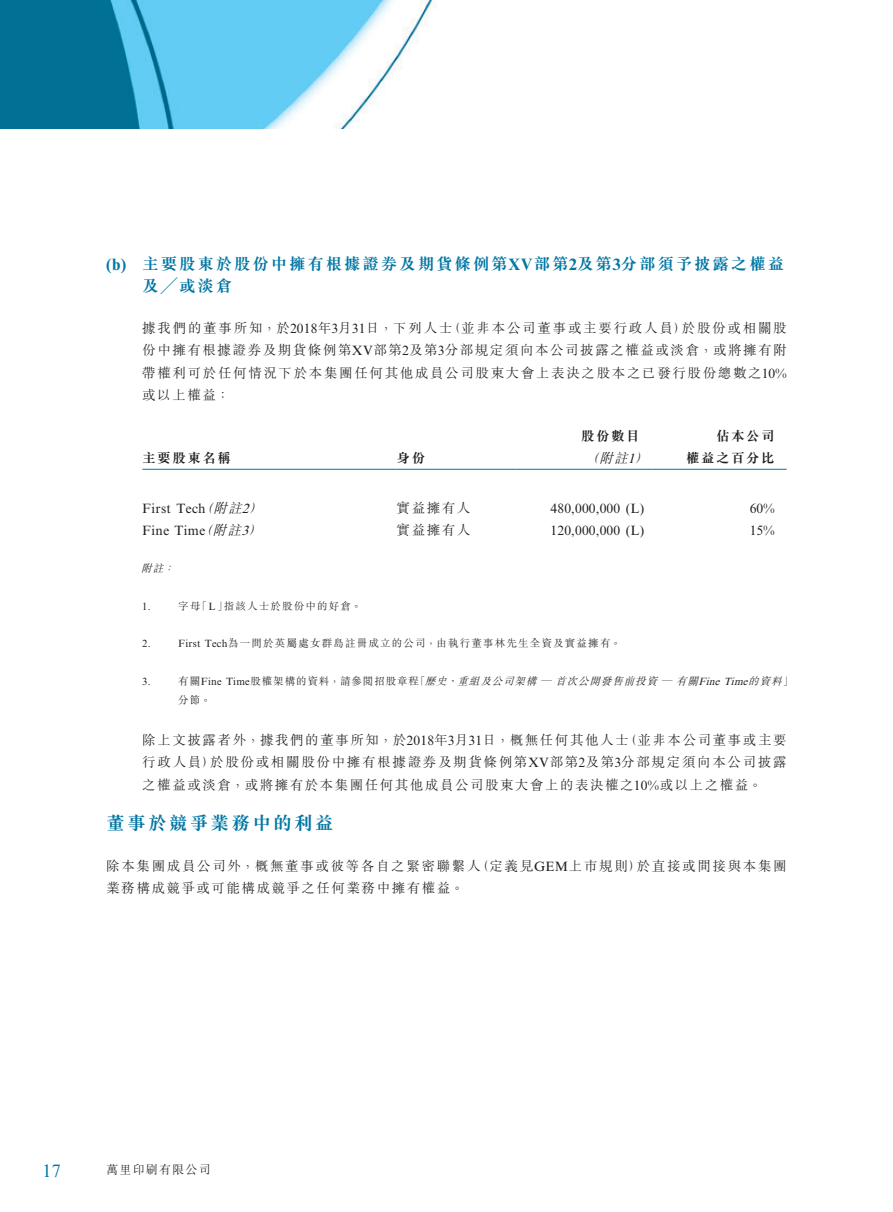
<style>
.page{position:relative;width:893px;height:1212px;background:#fff}
.page>*{position:absolute;margin:0;border:0;box-sizing:border-box;transform-origin:0 0}
._03_H1{font:700 18.75px "M Sung HK";letter-spacing:.11em;color:#0076a3}
.t1{font:18px "Times New Roman MT Std";color:#0076a3}
._04___H2{font:700 16.5px/22.5px "M Sung HK";letter-spacing:.115em;color:#0076a3}
._12___P2{font:300 13.5px/22.5px "M Sung HK";letter-spacing:.115em;color:#231f20;text-align:justify}
._01_Body_Text{font:300 13.5px/22.5px "M Sung HK";letter-spacing:.12em;color:#231f20}
._12___P2-2{font:13.5px "Times New Roman MT Std";letter-spacing:.015em;color:#231f20}
._12___P2-3{font:700 13.5px/22.5px "M Sung HK";letter-spacing:.115em;color:#231f20}
.t2{font:300 12px "M Sung HK";letter-spacing:.1em;color:#231f20}
._22____IN2__Note{font:italic 300 10.5px/19.5px "M Sung HK";color:#231f20}
._22____IN2__Note-2{font:300 10.5px "M Sung HK";letter-spacing:.115em;color:#231f20}
._22____IN2__Note-3{font:10.5px "Times New Roman MT Std";color:#231f20}
.s1{font-family:"Times New Roman MT Std"}
.s2{font-family:"Times New Roman MT Std";font-weight:400}
.s3{font-weight:300;font-style:italic}
.s4{font-family:"Times New Roman MT Std";font-weight:400;font-style:italic}
.s5{font-family:"M Sung HK";font-weight:300;font-style:italic}
.s6{font-style:italic}
.s7{font-style:normal}
.s8{font-family:"Times New Roman MT Std";font-weight:400;font-style:normal}
</style>
<div class="page">
<img style="left:0;top:0;width:432px;height:129px">
<hr style="left:142px;top:469px;width:255px;height:1px;background:#0076a3">
<hr style="left:397px;top:469px;width:120px;height:1px;background:#0076a3">
<hr style="left:517px;top:469px;width:135px;height:1px;background:#0076a3">
<hr style="left:652px;top:469px;width:135px;height:1px;background:#0076a3">
<p class="_04___H2" style="left:142px;top:252px;width:643px;text-indent:-36px"><span class="s1">(b)</span> 主要股東於股份中擁有根據證券及期貨條例第<span class="s1">XV</span>部第<span class="s1">2</span>及第<span class="s1">3</span>分部須予披露之權益及╱或淡倉</p>
<p class="_12___P2" style="left:142px;top:316px;width:646px">據我們的董事所知，於<span class="s2">2018</span>年<span class="s2">3</span>月<span class="s2">31</span>日，下列人士（並非本公司董事或主要行政人員）於股份或相關股份中擁有根據證券及期貨條例第<span class="s2">XV</span>部第<span class="s2">2</span>及第<span class="s2">3</span>分部規定須向本公司披露之權益或淡倉，或將擁有附帶權利可於任何情況下於本集團任何其他成員公司股東大會上表決之股本之已發行股份總數之<span class="s2">10%</span>或以上權益：</p>
<p class="_12___P2-3" style="left:142px;top:447px;width:90px">主要股東名稱</p>
<p class="_12___P2-3" style="left:397px;top:447px;width:30px">身份</p>
<p class="_12___P2-3" style="left:585px;top:424px;width:69px;text-indent:-4px">股份數目<span class="s3">（附註</span><span class="s4">1</span><span class="s3">）</span></p>
<p class="_12___P2-3" style="left:686px;top:424px;width:90px;text-align:right">佔本公司<br>權益之百分比</p>
<p class="_12___P2-2" style="left:142px;top:501px;width:126px">First Tech<span class="s5">（附註</span><span class="s6">2</span><span class="s5">）</span></p>
<p class="_12___P2" style="left:397px;top:496px;width:75px">實益擁有人</p>
<p class="_12___P2-2" style="left:550px;top:501px;width:95px">480,000,000 (L)</p>
<p class="_12___P2-2" style="left:750px;top:501px;width:26px">60%</p>
<p class="_12___P2-2" style="left:142px;top:523px;width:126px">Fine Time<span class="s5">（附註</span><span class="s6">3</span><span class="s5">）</span></p>
<p class="_12___P2" style="left:397px;top:519px;width:75px">實益擁有人</p>
<p class="_12___P2-2" style="left:550px;top:523px;width:95px">120,000,000 (L)</p>
<p class="_12___P2-2" style="left:750px;top:523px;width:26px">15%</p>
<p class="_22____IN2__Note" style="left:141px;top:558px;width:38px">附註：</p>
<p class="_22____IN2__Note-3" style="left:142px;top:600px;width:10px">1.</p>
<p class="_22____IN2__Note-2" style="left:178px;top:598px;width:185px">字母「<span class="s2">L</span>」指該人士於股份中的好倉。</p>
<p class="_22____IN2__Note-3" style="left:142px;top:637px;width:10px">2.</p>
<p class="_22____IN2__Note-2" style="left:178px;top:636px;width:444px"><span class="s2">First Tech</span>為一間於英屬處女群島註冊成立的公司，由執行董事林先生全資及實益擁有。</p>
<p class="_22____IN2__Note-3" style="left:142px;top:675px;width:10px">3.</p>
<p class="_22____IN2__Note" style="left:178px;top:670px;width:616px"><span class="s7">有關</span> <span class="s8">Fine Time</span> <span class="s7">股權架構的資料，請參閱招股章程「</span>歷史、重組及公司架構 <span class="s2">—</span> 首次公開發售前投資 <span class="s2">—</span> 有關<span class="s2">Fine Time</span>的資料<span class="s7">」分節。</span></p>
<p class="_12___P2" style="left:142px;top:728px;width:646px">除上文披露者外，據我們的董事所知，於<span class="s2">2018</span>年<span class="s2">3</span>月<span class="s2">31</span>日，概無任何其他人士（並非本公司董事或主要行政人員）於股份或相關股份中擁有根據證券及期貨條例第<span class="s2">XV</span>部第<span class="s2">2</span>及第<span class="s2">3</span>分部規定須向本公司披露之權益或淡倉，或將擁有於本集團任何其他成員公司股東大會上的表決權之<span class="s2">10%</span>或以上之權益。</p>
<p class="_03_H1" style="left:106px;top:810px;width:229px">董事於競爭業務中的利益</p>
<p class="_01_Body_Text" style="left:106px;top:854px;width:682px">除本集團成員公司外，概無董事或彼等各自之緊密聯繫人（定義見<span class="s2">GEM</span>上市規則）於直接或間接與本集團業務構成競爭或可能構成競爭之任何業務中擁有權益。</p>
<h2 class="t1" style="left:43px;top:1160px;width:20px">17</h2>
<p class="t2" style="left:106px;top:1161px;width:106px">萬里印刷有限公司</p>
</div>
